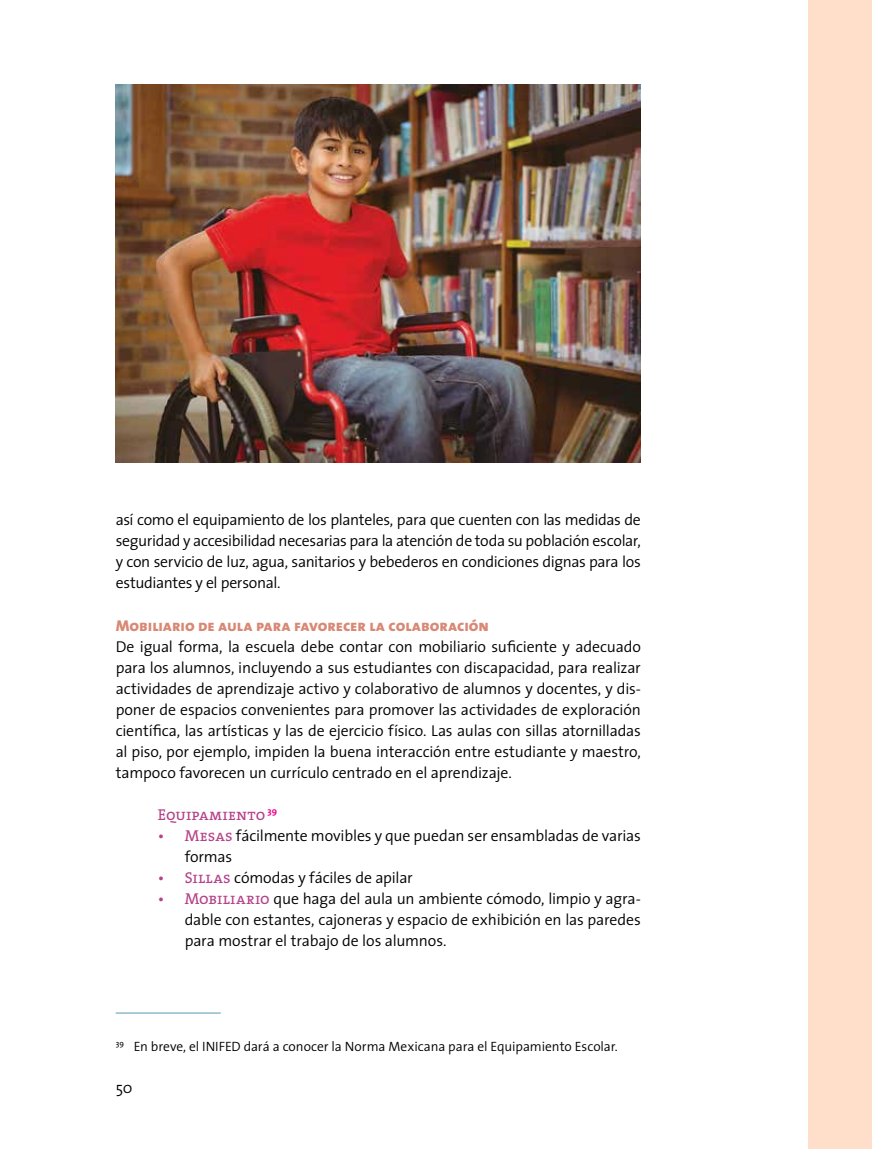
<style>
.page{position:relative;width:872px;height:1149px;background:#fff}
.page>*{position:absolute;margin:0;border:0;box-sizing:border-box;transform-origin:0 0}
.t1{font:300 15.75px/21px "The Sans";letter-spacing:-.015em;color:#000;text-align:justify}
.t2{font:15.75px "The Sans Extra Bold Caps";color:#d88875}
.t3{font:15.75px "The Serif Regular Caps";letter-spacing:.015em;color:#b54288}
.t4{font:300 13.5px "The Sans";letter-spacing:-.005em;color:#000}
.s1{font-family:"The Serif Regular Caps";font-weight:400;color:#b54288}
</style>
<div class="page">
<div style="left:809px;top:0;width:63px;height:1148px;background:#ffdeca"></div>
<hr style="left:116px;top:1012px;width:105px;height:1px;background:#5997b1">
<img style="left:116px;top:84px;width:525px;height:378px">
<p class="t1" style="left:116px;top:509px;width:527px">así como el equipamiento de los planteles, para que cuenten con las medidas de seguridad y accesibilidad necesarias para la atención de toda su población escolar, y con servicio de luz, agua, sanitarios y bebederos en condiciones dignas para los estudiantes y el personal.</p>
<p class="t2" style="left:116px;top:611px;width:375px">Mobiliario de aula para favorecer la colaboración</p>
<p class="t1" style="left:116px;top:635px;width:527px">De igual forma, la escuela debe contar con mobiliario suficiente y adecuado para los alumnos, incluyendo a sus estudiantes con discapacidad, para realizar actividades de aprendizaje activo y colaborativo de alumnos y docentes, y dis&shy;poner de espacios convenientes para promover las actividades de exploración científica, las artísticas y las de ejercicio físico. Las aulas con sillas atornilladas al piso, por ejemplo, impiden la buena interacción entre estudiante y maestro, tampoco favorecen un currículo centrado en el aprendizaje.</p>
<p class="t3" style="left:158px;top:801px;width:121px">Equipamiento <sup>39</sup></p>
<p class="t1" style="left:185px;top:824px;width:457px;text-indent:-27px"><span class="s1">• Mesas</span> fácilmente movibles y que puedan ser ensambladas de varias formas</p>
<p class="t1" style="left:158px;top:866px;width:257px"><span class="s1">• Sillas</span> cómodas y fáciles de apilar</p>
<p class="t1" style="left:185px;top:887px;width:457px;text-indent:-27px"><span class="s1">• Mobiliario</span> que haga del aula un ambiente cómodo, limpio y agra&shy;dable con estantes, cajoneras y espacio de exhibición en las paredes para mostrar el trabajo de los alumnos.</p>
<p class="t4" style="left:116px;top:1034px;width:503px"><sup>39</sup> En breve, el INIFED dará a conocer la Norma Mexicana para el Equipamiento Escolar.</p>
<p class="t1" style="left:116px;top:1076px;width:18px">50</p>
</div>
